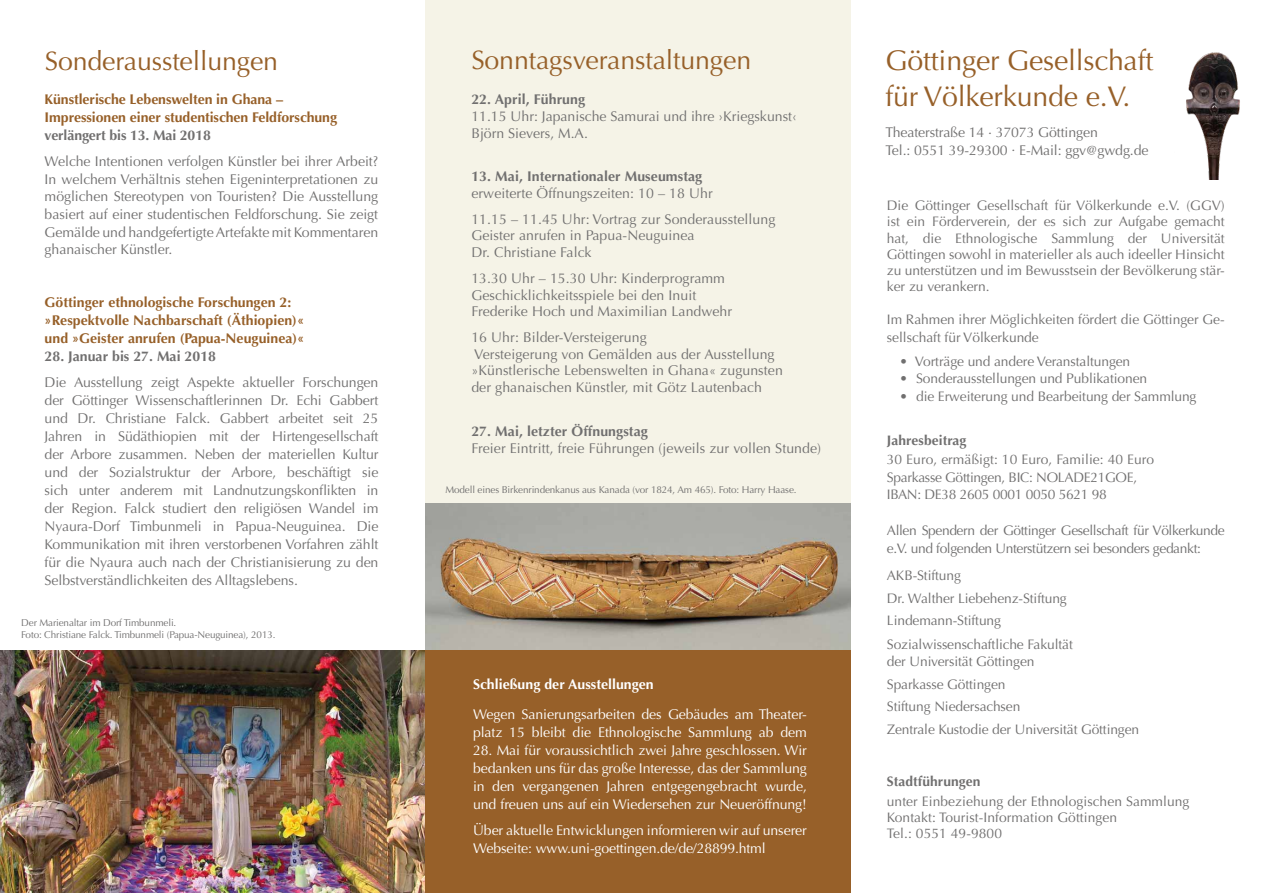
<style>
.page{position:relative;width:1263px;height:893px;background:#fff}
.page>*{position:absolute;margin:0;border:0;box-sizing:border-box;transform-origin:0 0}
.t1{font:28.5px/36px "Optima";letter-spacing:-.005em;color:#976029}
.t2{font:26.7px "Optima";letter-spacing:-.005em;color:#976029}
.t3{font:14.1px/18px "Optima";letter-spacing:.005em;color:#706f6f}
.t4{font:14.1px/18px "Optima";letter-spacing:-.005em;color:#fff}
.t5{font:700 14.1px/18px "Optima";color:#976029}
.t6{font:700 14.1px "Optima";letter-spacing:.005em;color:#706f6f}
.t7{font:700 14.1px "Optima";color:#fff}
.t8{font:13.8px/16.2px "Optima";letter-spacing:-.005em;color:#706f6f}
.t9{font:13.8px/18px "Optima";letter-spacing:-.025em;color:#706f6f}
.t10{font:700 13.8px "Optima";letter-spacing:.005em;color:#706f6f}
.t11{font:9.9px/12px "Optima";letter-spacing:-.01em;color:#706f6f}
.s1{font-weight:700}
.s2{font-family:"Optima LT Pro"}
</style>
<div class="page">
<div style="left:425px;top:0;width:425px;height:893px;background:#f5f3e7"></div>
<img style="left:1186px;top:52px;width:54px;height:127px">
<img style="left:0;top:651px;width:425px;height:242px">
<img style="left:425px;top:504px;width:425px;height:147px">
<div style="left:425px;top:651px;width:425px;height:242px;background:#976029"></div>
<h2 class="t2" style="left:45px;top:46px;width:235px">Sonderausstellungen</h2>
<h2 class="t2" style="left:471px;top:44px;width:281px">Sonntagsveranstaltungen</h2>
<p class="t5" style="left:45px;top:91px;width:294px">Künstlerische Lebenswelten in Ghana –<br>Impressionen einer studentischen Feldforschung</p>
<p class="t6" style="left:45px;top:127px;width:168px">verlängert bis 13. Mai 2018</p>
<p class="t3" style="left:45px;top:152px;width:335px;text-align:justify">Welche Intentionen verfolgen Künstler bei ihrer Arbeit?<br>In welchem Verhältnis stehen Eigeninterpretationen zu möglichen Stereotypen von Touristen? Die Ausstellung basiert auf einer studentischen Feldforschung. Sie zeigt Gemälde und handgefertigte Artefakte mit Kommentaren ghanaischer Künstler.</p>
<p class="t5" style="left:45px;top:294px;width:261px">Göttinger ethnologische Forschungen 2: »Respektvolle Nachbarschaft (Äthiopien)« und »Geister anrufen (Papua-Neuguinea)«</p>
<p class="t6" style="left:45px;top:348px;width:173px">28. Januar bis 27. Mai 2018</p>
<p class="t3" style="left:45px;top:373px;width:335px;text-align:justify">Die Ausstellung zeigt Aspekte aktueller Forschungen der Göttinger Wissenschaftlerinnen Dr. Echi Gabbert und Dr. Christiane Falck. Gabbert arbeitet seit 25<br>Jahren in Südäthiopien mit der Hirtengesellschaft der Arbore zusammen. Neben der materiellen Kultur und der Sozialstruktur der Arbore, beschäftigt sie sich unter anderem mit Landnutzungskonflikten in der Region. Falck studiert den religiösen Wandel im Nyaura-Dorf Timbunmeli in Papua-Neuguinea. Die Kommunikation mit ihren verstorbenen Vorfahren zählt für die Nyaura auch nach der Christianisierung zu den Selbstverständlichkeiten des Alltagslebens.</p>
<p class="t11" style="left:21px;top:617px;width:256px">Der Marienaltar im Dorf Timbunmeli.<br>Foto: Christiane Falck. Timbunmeli (Papua-Neuguinea), 2013.</p>
<p class="t3" style="left:471px;top:91px;width:327px;line-height:16.8px"><span class="s1">22. April, Führung<br></span>11.15 Uhr: Japanische Samurai und ihre <span class="s2">›</span>Kriegskunst‹<br>Björn Sievers, M.A.</p>
<p class="t6" style="left:471px;top:168px;width:232px">13. Mai, Internationaler Museumstag</p>
<p class="t3" style="left:471px;top:181px;width:306px;line-height:25.5px">erweiterte Öffnungszeiten: 10 – 18 Uhr<br>11.15 – 11.45 Uhr: Vortrag zur Sonderausstellung</p>
<p class="t3" style="left:471px;top:227px;width:225px;line-height:16.8px">Geister anrufen in Papua-Neuguinea<br>Dr. Christiane Falck</p>
<p class="t3" style="left:471px;top:270px;width:262px;line-height:16.8px">13.30 Uhr – 15.30 Uhr: Kinderprogramm<br>Geschicklichkeitsspiele bei den Inuit<br>Frederike Hoch und Maximilian Landwehr</p>
<p class="t3" style="left:471px;top:329px;width:313px;line-height:16.8px">16 Uhr: Bilder-Versteigerung<br>Versteigerung von Gemälden aus der Ausstellung »Künstlerische Lebenswelten in Ghana« zugunsten der ghanaischen Künstler, mit Götz Lautenbach</p>
<p class="t6" style="left:471px;top:423px;width:178px">27. Mai, letzter Öffnungstag</p>
<p class="t3" style="left:471px;top:439px;width:351px">Freier Eintritt, freie Führungen (jeweils zur vollen Stunde)</p>
<p class="t11" style="left:445px;top:484px;width:353px">Modell eines Birkenrindenkanus aus Kanada (vor 1824, Am 465). Foto: Harry Haase.</p>
<p class="t7" style="left:473px;top:676px;width:182px">Schließung der Ausstellungen</p>
<p class="t4" style="left:473px;top:705px;width:335px">Wegen Sanierungsarbeiten des Gebäudes am Theater&shy;platz 15 bleibt die Ethnologische Sammlung ab dem</p>
<p class="t4" style="left:473px;top:741px;width:335px;text-align:justify">28. Mai für voraussichtlich zwei Jahre geschlossen. Wir bedanken uns für das große Interesse, das der Sammlung in den vergangenen Jahren entgegengebracht wurde, und freuen uns auf ein Wiedersehen zur Neueröffnung!</p>
<p class="t4" style="left:473px;top:821px;width:335px">Über aktuelle Entwicklungen informieren wir auf unserer<br>Webseite: www.uni-goettingen.de/de/28899.html</p>
<h1 class="t1" style="left:885px;top:43px;width:269px">Göttinger Gesellschaft für Völkerkunde e.V.</h1>
<p class="t3" style="left:885px;top:124px;width:264px">Theaterstraße 14 . 37073 Göttingen<br>Tel.: 0551 39-29300 . E-Mail: ggv@gwdg.de</p>
<p class="t8" style="left:887px;top:198px;width:339px;text-align:justify">Die Göttinger Gesellschaft für Völkerkunde e.V. (GGV) ist ein Förderverein, der es sich zur Aufgabe gemacht hat, die Ethnologische Sammlung der Universität Göttingen sowohl in materieller als auch ideeller Hinsicht zu unterstützen und im Bewusstsein der Bevölkerung stär&shy;ker zu verankern.</p>
<p class="t8" style="left:887px;top:311px;width:339px;line-height:17.7px">Im Rahmen ihrer Möglichkeiten fördert die Göttinger Ge&shy;sellschaft für Völkerkunde</p>
<p class="t8" style="left:900px;top:353px;width:232px">• Vorträge und andere Veranstaltungen</p>
<p class="t8" style="left:900px;top:371px;width:249px">• Sonderausstellungen und Publikationen</p>
<p class="t8" style="left:900px;top:388px;width:298px">• die Erweiterung und Bearbeitung der Sammlung</p>
<p class="t10" style="left:887px;top:432px;width:81px">Jahresbeitrag</p>
<p class="t8" style="left:887px;top:451px;width:269px;line-height:17.7px">30 Euro, ermäßigt: 10 Euro, Familie: 40 Euro<br>Sparkasse Göttingen, BIC: NOLADE21GOE,<br>IBAN: DE38 2605 0001 0050 5621 98</p>
<p class="t9" style="left:887px;top:522px;width:339px">Allen Spendern der Göttinger Gesellschaft für Völkerkunde e.V. und folgenden Unterstützern sei besonders gedankt:</p>
<p class="t8" style="left:887px;top:565px;width:181px;line-height:22.5px">AKB-Stiftung<br>Dr. Walther Liebehenz-Stiftung<br>Lindemann-Stiftung</p>
<p class="t8" style="left:887px;top:637px;width:187px">Sozialwissenschaftliche Fakultät der Universität Göttingen</p>
<p class="t8" style="left:887px;top:673px;width:254px;line-height:22.5px">Sparkasse Göttingen<br>Stiftung Niedersachsen<br>Zentrale Kustodie der Universität Göttingen</p>
<p class="t10" style="left:887px;top:773px;width:95px">Stadtführungen</p>
<p class="t8" style="left:887px;top:793px;width:304px">unter Einbeziehung der Ethnologischen Sammlung<br>Kontakt: Tourist-Information Göttingen<br>Tel.: 0551 49-9800</p>
</div>
